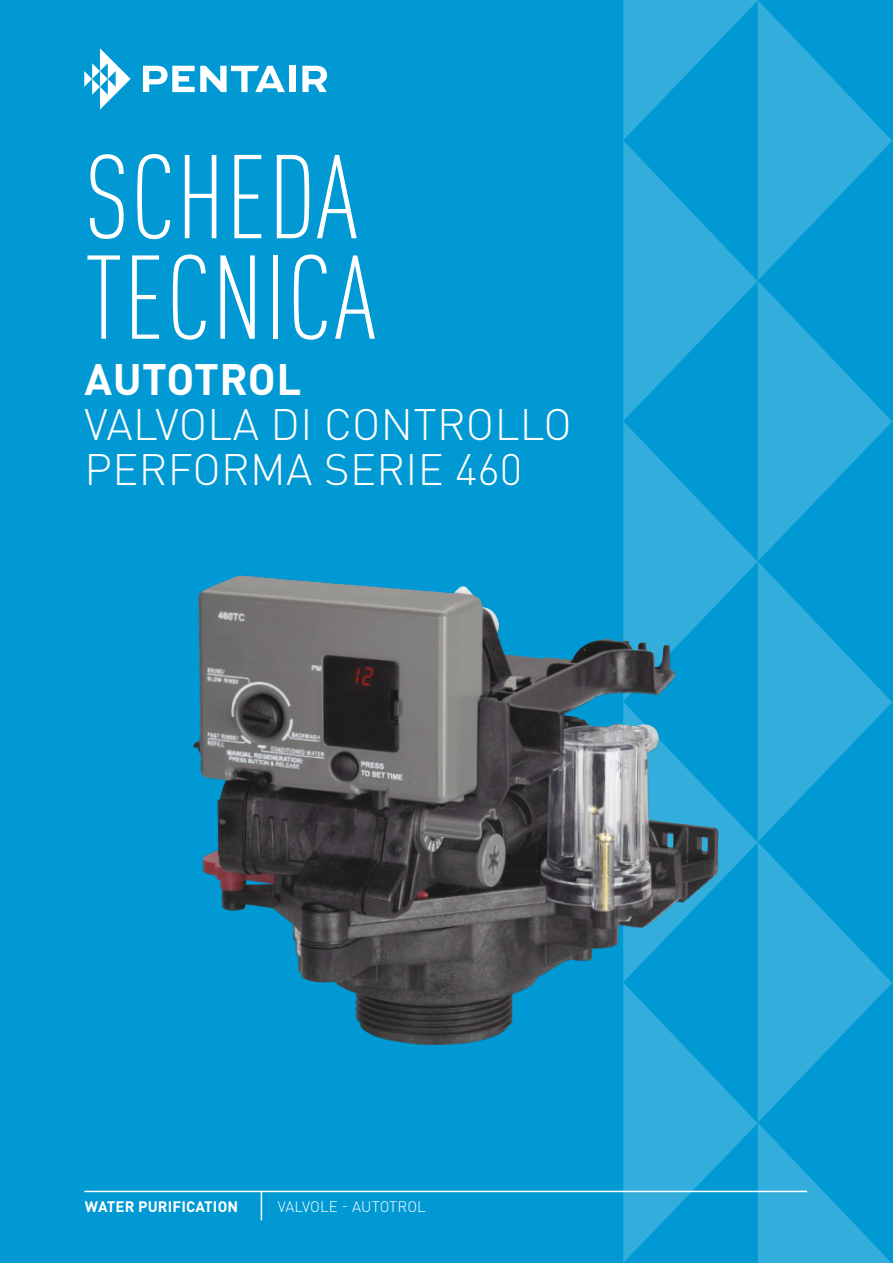
<style>
.page{position:relative;width:893px;height:1263px;background:#0099d4}
.page>*{position:absolute;margin:0;border:0;box-sizing:border-box;transform-origin:0 0}
.t1{font:300 condensed 117px/100.5px "DIN Pro";letter-spacing:.01em;color:#fff}
.t2{font:300 43.5px/45px "DIN Pro";letter-spacing:.01em;color:#fff}
.t3{font:700 43.5px "DIN Pro";letter-spacing:.01em;color:#fff}
.t4{font:700 15px "DIN Pro";letter-spacing:.01em;color:#fff}
.t5{font:300 15px "DIN Pro";letter-spacing:.01em;color:#fff}
</style>
<div class="page">
<svg style="left:84px;top:48px;width:47px;height:62px"></svg>
<svg style="left:143px;top:66px;width:142px;height:26px"></svg>
<div style="left:289px;top:66px;width:6px;height:26px;background:#fff"></div>
<svg style="left:302px;top:66px;width:25px;height:26px"></svg>
<svg style="left:623px;top:0;width:269px;height:1263px"></svg>
<hr style="left:84px;top:1191px;width:723px;height:1px;background:#fff">
<svg style="left:261px;top:1192px;width:1px;height:28px"></svg>
<img style="left:193px;top:575px;width:526px;height:471px">
<h1 class="t1" style="left:85px;top:140px;width:292px">SCHEDA<br>TECNICA</h1>
<p class="t3" style="left:85px;top:343px;width:218px">AUTOTROL</p>
<p class="t2" style="left:85px;top:398px;width:489px">VALVOLA DI CONTROLLO<br>PERFORMA SERIE 460</p>
<p class="t4" style="left:85px;top:1194px;width:155px">WATER PURIFICATION</p>
<p class="t5" style="left:278px;top:1195px;width:150px">VALVOLE - AUTOTROL</p>
</div>
